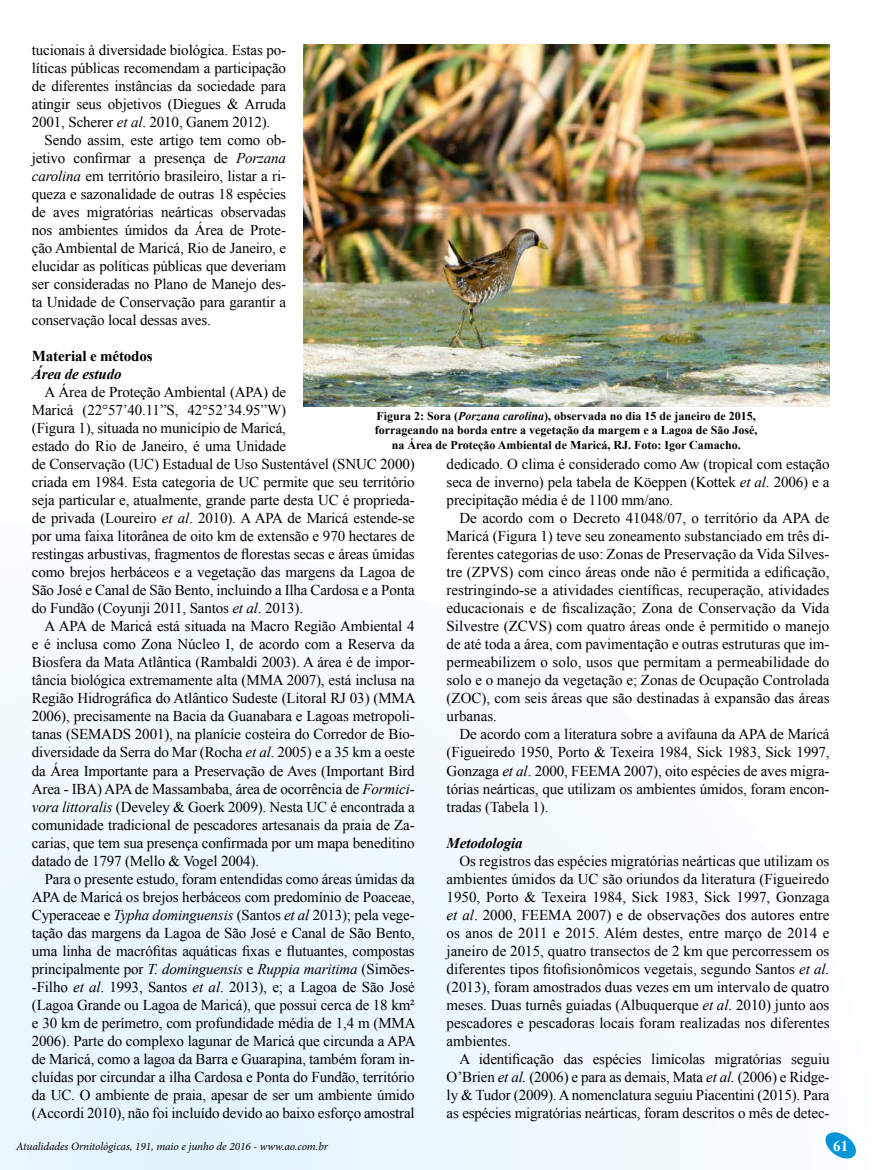
<style>
.page{position:relative;width:872px;height:1170px;background:#fff}
.page>*{position:absolute;margin:0;border:0;box-sizing:border-box;transform-origin:0 0}
.t1{font:15px/18px "Times New Roman";letter-spacing:-.01em;color:#000;text-align:justify}
.t2{font:italic 700 15px "Times New Roman";letter-spacing:-.01em;color:#000}
.t3{font:700 15px "Times New Roman";letter-spacing:-.01em;color:#000}
.t4{font:700 15px "Times New Roman";color:#fff}
.t5{font:700 12px/14.4px "Times New Roman";color:#000;text-align:center}
.t6{font:italic 11.25px "Minion Pro";letter-spacing:-.005em;color:#000}
.s1{font-style:italic}
</style>
<div class="page">
<svg style="left:0;top:632px;width:717px;height:537px"></svg>
<svg style="left:825px;top:1132px;width:31px;height:27px"></svg>
<img style="left:303px;top:45px;width:526px;height:361px">
<p class="t1" style="left:32px;top:41px;width:256px">tucionais à diversidade biológica. Estas po&shy;líticas públicas recomendam a participação de diferentes instâncias da sociedade para atingir seus objetivos (Diegues &amp; Arruda 2001, Scherer <span class="s1">et al</span>. 2010, Ganem 2012).</p>
<p class="t1" style="left:32px;top:131px;width:256px;text-indent:13px">Sendo assim, este artigo tem como ob&shy;jetivo confirmar a presença de <span class="s1">Porzana carolina</span> em território brasileiro, listar a ri&shy;queza e sazonalidade de outras 18 espécies de aves migratórias neárticas observadas nos ambientes úmidos da Área de Prote&shy;ção Ambiental de Maricá, Rio de Janeiro, e elucidar as políticas públicas que deveriam ser consideradas no Plano de Manejo des&shy;ta Unidade de Conservação para garantir a conservação local dessas aves.</p>
<p class="t3" style="left:32px;top:346px;width:122px">Material e métodos</p>
<p class="t2" style="left:32px;top:364px;width:91px">Área de estudo</p>
<p class="t1" style="left:32px;top:383px;width:384px;text-align:left;text-indent:13px">A Área de Proteção Ambiental (APA) de<br>Maricá (22°57’40.11”S, 42°52’34.95”W)<br>(Figura 1), situada no município de Maricá,<br>estado do Rio de Janeiro, é uma Unidade<br>de Conservação (UC) Estadual de Uso Sustentável (SNUC 2000) criada em 1984. Esta categoria de UC permite que seu território seja particular e, atualmente, grande parte desta UC é proprieda&shy;de privada (Loureiro <span class="s1">et al</span>. 2010). A APA de Maricá estende-se por uma faixa litorânea de oito km de extensão e 970 hectares de restingas arbustivas, fragmentos de florestas secas e áreas úmidas como brejos herbáceos e a vegetação das margens da Lagoa de São José e Canal de São Bento, incluindo a Ilha Cardosa e a Ponta do Fundão (Coyunji 2011, Santos <span class="s1">et al</span>. 2013).</p>
<p class="t1" style="left:32px;top:617px;width:385px;text-indent:13px">A APA de Maricá está situada na Macro Região Ambiental 4 e é inclusa como Zona Núcleo I, de acordo com a Reserva da Biosfera da Mata Atlântica (Rambaldi 2003). A área é de impor&shy;tância biológica extremamente alta (MMA 2007), está inclusa na Região Hidrográfica do Atlântico Sudeste (Litoral RJ 03) (MMA 2006), precisamente na Bacia da Guanabara e Lagoas metropoli&shy;tanas (SEMADS 2001), na planície costeira do Corredor de Bio&shy;diversidade da Serra do Mar (Rocha <span class="s1">et al</span>. 2005) e a 35 km a oeste da Área Importante para a Preservação de Aves (Important Bird Area - IBA) APA de Massambaba, área de ocorrência de <span class="s1">Formici&shy;vora littoralis</span> (Develey &amp; Goerk 2009). Nesta UC é encontrada a comunidade tradicional de pescadores artesanais da praia de Za&shy;carias, que tem sua presença confirmada por um mapa beneditino datado de 1797 (Mello &amp; Vogel 2004).</p>
<p class="t1" style="left:32px;top:869px;width:385px;text-indent:13px">Para o presente estudo, foram entendidas como áreas úmidas da APA de Maricá os brejos herbáceos com predomínio de Poaceae, Cyperaceae e <span class="s1">Typha dominguensis</span> (Santos <span class="s1">et al</span> 2013); pela vege&shy;tação das margens da Lagoa de São José e Canal de São Bento, uma linha de macrófitas aquáticas fixas e flutuantes, compostas principalmente por <span class="s1">T. dominguensis</span> e <span class="s1">Ruppia maritima</span> (Simões--Filho <span class="s1">et al</span>. 1993, Santos <span class="s1">et al</span>. 2013), e; a Lagoa de São José (Lagoa Grande ou Lagoa de Maricá), que possui cerca de 18 km² e 30 km de perímetro, com profundidade média de 1,4 m (MMA 2006). Parte do complexo lagunar de Maricá que circunda a APA de Maricá, como a lagoa da Barra e Guarapina, também foram in&shy;cluídas por circundar a ilha Cardosa e Ponta do Fundão, território da UC. O ambiente de praia, apesar de ser um ambiente úmido (Accordi 2010), não foi incluído devido ao baixo esforço amostral</p>
<p class="t5" style="left:375px;top:408px;width:384px">Figura 2: Sora (<span class="s1">Porzana carolina</span>), observada no dia 15 de janeiro de 2015, forrageando na borda entre a vegetação da margem e a Lagoa de São José, na Área de Proteção Ambiental de Maricá, RJ. Foto: Igor Camacho.</p>
<p class="t1" style="left:446px;top:455px;width:384px">dedicado. O clima é considerado como Aw (tropical com estação seca de inverno) pela tabela de Köeppen (Kottek <span class="s1">et al</span>. 2006) e a precipitação média é de 1100 mm/ano.</p>
<p class="t1" style="left:446px;top:509px;width:384px;text-indent:13px">De acordo com o Decreto 41048/07, o território da APA de Maricá (Figura 1) teve seu zoneamento substanciado em três di&shy;ferentes categorias de uso: Zonas de Preservação da Vida Silves&shy;tre (ZPVS) com cinco áreas onde não é permitida a edificação, restringindo-se a atividades científicas, recuperação, atividades educacionais e de fiscalização; Zona de Conservação da Vida Silvestre (ZCVS) com quatro áreas onde é permitido o manejo de até toda a área, com pavimentação e outras estruturas que im&shy;permeabilizem o solo, usos que permitam a permeabilidade do solo e o manejo da vegetação e; Zonas de Ocupação Controlada (ZOC), com seis áreas que são destinadas à expansão das áreas urbanas.</p>
<p class="t1" style="left:446px;top:725px;width:384px;text-indent:13px">De acordo com a literatura sobre a avifauna da APA de Maricá (Figueiredo 1950, Porto &amp; Texeira 1984, Sick 1983, Sick 1997, Gonzaga <span class="s1">et al</span>. 2000, FEEMA 2007), oito espécies de aves migra&shy;tórias neárticas, que utilizam os ambientes úmidos, foram encon&shy;tradas (Tabela 1).</p>
<p class="t2" style="left:446px;top:832px;width:78px">Metodologia</p>
<p class="t1" style="left:446px;top:851px;width:384px;text-indent:13px">Os registros das espécies migratórias neárticas que utilizam os ambientes úmidos da UC são oriundos da literatura (Figueiredo 1950, Porto &amp; Texeira 1984, Sick 1983, Sick 1997, Gonzaga <span class="s1">et al</span>. 2000, FEEMA 2007) e de observações dos autores entre os anos de 2011 e 2015. Além destes, entre março de 2014 e janeiro de 2015, quatro transectos de 2 km que percorressem os diferentes tipos fitofisionômicos vegetais, segundo Santos <span class="s1">et al. </span>(2013), foram amostrados duas vezes em um intervalo de quatro meses. Duas turnês guiadas (Albuquerque <span class="s1">et al.</span> 2010) junto aos pescadores e pescadoras locais foram realizadas nos diferentes ambientes.</p>
<p class="t1" style="left:446px;top:1049px;width:384px;text-indent:13px">A identificação das espécies limícolas migratórias seguiu O’Brien <span class="s1">et al.</span> (2006) e para as demais, Mata <span class="s1">et al.</span> (2006) e Ridge&shy;ly &amp; Tudor (2009). A nomenclatura seguiu Piacentini (2015). Para as espécies migratórias neárticas, foram descritos o mês de detec-</p>
<p class="t6" style="left:16px;top:1138px;width:313px">Atualidades Ornitológicas, 191, maio e junho de 2016 - www.ao.com.br</p>
<p class="t4" style="left:833px;top:1134px;width:16px">61</p>
</div>
